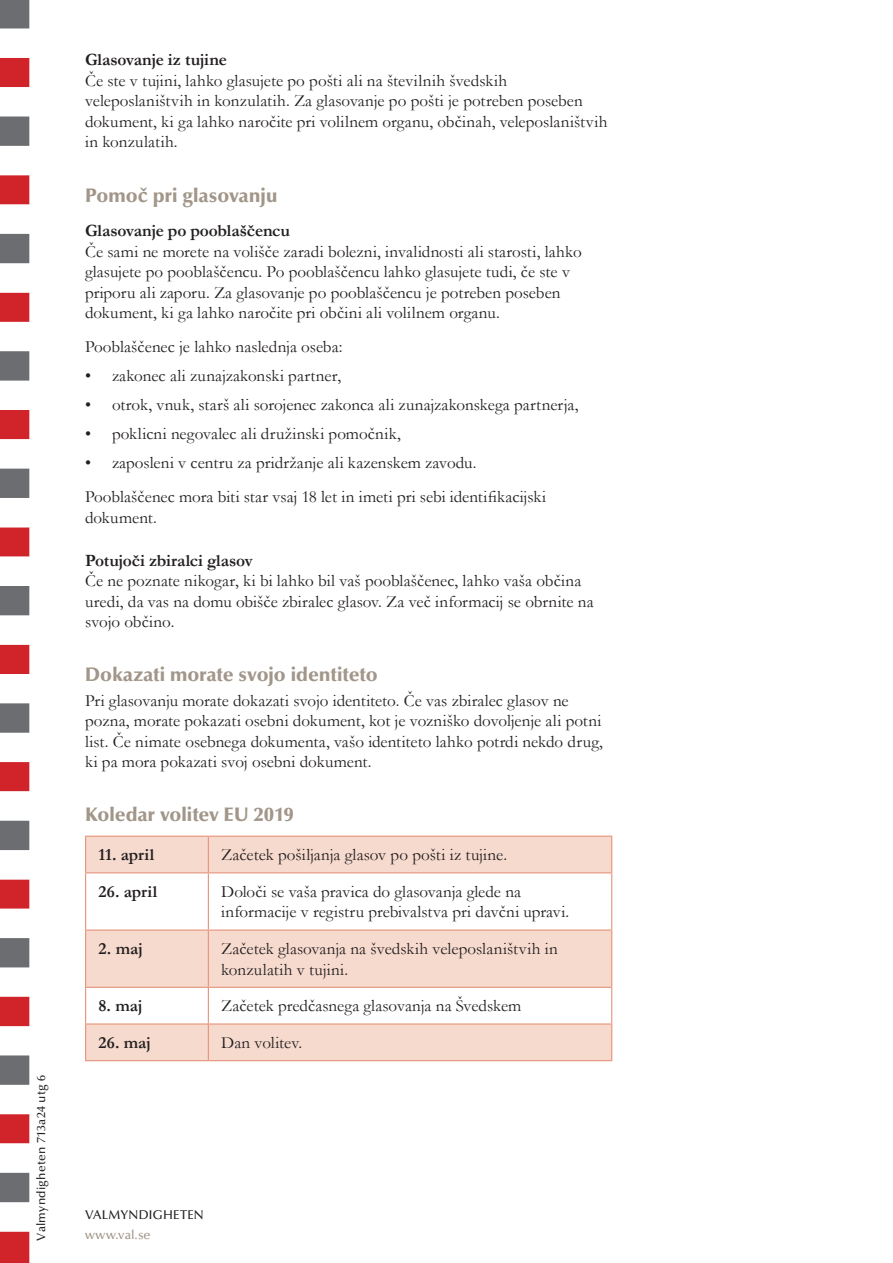
<style>
.page{position:relative;width:893px;height:1263px;background:#fff}
.page>*{position:absolute;margin:0;border:0;box-sizing:border-box;transform-origin:0 0}
.t1{font:900 19.5px "Optima";color:#a19689}
.t2{font:700 17.4px "Garamond";letter-spacing:-.01em;color:#231f20}
.t3{font:17.1px/20.5px "Garamond";color:#231f20}
.t4{font:700 17.1px "Garamond";letter-spacing:.005em;color:#231f20}
.t5{font:500 12.75px "Optima";letter-spacing:.015em;color:#231f20}
.t6{font:500 12.75px "Optima";color:#a19689}
.t7{font:500 12px "Optima";letter-spacing:.02em;color:#231f20}
.s1{font-family:"Sitka Text";font-weight:700;font-size:20.4px}
</style>
<div class="page">
<svg style="left:0;top:0;width:29px;height:1263px"></svg>
<div style="left:86px;top:837px;width:525px;height:223px;background:#f7dace"></div>
<svg style="left:86px;top:873px;width:525px;height:150px"></svg>
<hr style="left:208px;top:837px;width:1px;height:35px;background:#e59279">
<hr style="left:85px;top:872px;width:123px;height:1px;background:#e59279">
<hr style="left:208px;top:872px;width:404px;height:1px;background:#e59279">
<hr style="left:208px;top:873px;width:1px;height:56px;background:#e59279">
<hr style="left:85px;top:929px;width:123px;height:2px;background:#e59279">
<hr style="left:208px;top:929px;width:404px;height:2px;background:#e59279">
<hr style="left:208px;top:931px;width:1px;height:56px;background:#e59279">
<hr style="left:85px;top:987px;width:123px;height:1px;background:#e59279">
<hr style="left:208px;top:987px;width:404px;height:1px;background:#e59279">
<hr style="left:208px;top:988px;width:1px;height:35px;background:#e59279">
<hr style="left:85px;top:1023px;width:123px;height:1px;background:#e59279">
<hr style="left:208px;top:1023px;width:404px;height:1px;background:#e59279">
<hr style="left:208px;top:1024px;width:1px;height:36px;background:#e59279">
<hr style="left:85px;top:836px;width:123px;height:1px;background:#e59279">
<hr style="left:85px;top:837px;width:1px;height:35px;background:#e59279">
<hr style="left:208px;top:836px;width:404px;height:1px;background:#e59279">
<hr style="left:611px;top:837px;width:1px;height:35px;background:#e59279">
<hr style="left:85px;top:873px;width:1px;height:56px;background:#e59279">
<hr style="left:611px;top:873px;width:1px;height:56px;background:#e59279">
<hr style="left:85px;top:931px;width:1px;height:56px;background:#e59279">
<hr style="left:611px;top:931px;width:1px;height:56px;background:#e59279">
<hr style="left:85px;top:988px;width:1px;height:35px;background:#e59279">
<hr style="left:611px;top:988px;width:1px;height:35px;background:#e59279">
<hr style="left:85px;top:1024px;width:1px;height:36px;background:#e59279">
<hr style="left:611px;top:1024px;width:1px;height:36px;background:#e59279">
<hr style="left:85px;top:1060px;width:123px;height:1px;background:#e59279">
<hr style="left:208px;top:1060px;width:404px;height:1px;background:#e59279">
<p class="t7" style="left:34px;top:1241px;width:167px;rotate:-90deg">Valmyndigheten 713a24 utg 6</p>
<p class="t2" style="left:85px;top:48px;width:143px">Glasovanje iz tujine</p>
<p class="t3" style="left:85px;top:70px;width:524px">Če ste v tujini, lahko glasujete po pošti ali na številnih švedskih veleposlaništvih in konzulatih. Za glasovanje po pošti je potreben poseben dokument, ki ga lahko naročite pri volilnem organu, občinah, veleposlaništvih in konzulatih.</p>
<p class="t1" style="left:85px;top:184px;width:194px">Pomo<span class="s1">č</span> pri glasovanju</p>
<p class="t2" style="left:85px;top:219px;width:207px">Glasovanje po pooblaščencu</p>
<p class="t3" style="left:85px;top:240px;width:498px">Če sami ne morete na volišče zaradi bolezni, invalidnosti ali starosti, lahko glasujete po pooblaščencu. Po pooblaščencu lahko glasujete tudi, če ste v priporu ali zaporu. Za glasovanje po pooblaščencu je potreben poseben dokument, ki ga lahko naročite pri občini ali volilnem organu.</p>
<p class="t3" style="left:85px;top:336px;width:259px">Pooblaščenec je lahko naslednja oseba:</p>
<p class="t3" style="left:85px;top:365px;width:258px">• zakonec ali zunajzakonski partner,</p>
<p class="t3" style="left:85px;top:394px;width:495px">• otrok, vnuk, starš ali sorojenec zakonca ali zunajzakonskega partnerja,</p>
<p class="t3" style="left:85px;top:423px;width:317px">• poklicni negovalec ali družinski pomočnik,</p>
<p class="t3" style="left:85px;top:445px;width:462px;line-height:34px">• zaposleni v centru za pridržanje ali kazenskem zavodu.<br>Pooblaščenec mora biti star vsaj 18 let in imeti pri sebi identifikacijski</p>
<p class="t3" style="left:85px;top:507px;width:73px">dokument.</p>
<p class="t2" style="left:85px;top:548px;width:169px">Potujoči zbiralci glasov</p>
<p class="t3" style="left:85px;top:570px;width:510px">Če ne poznate nikogar, ki bi lahko bil vaš pooblaščenec, lahko vaša občina uredi, da vas na domu obišče zbiralec glasov. Za več informacij se obrnite na svojo občino.</p>
<p class="t1" style="left:85px;top:663px;width:294px">Dokazati morate svojo identiteto</p>
<p class="t3" style="left:85px;top:690px;width:519px">Pri glasovanju morate dokazati svojo identiteto. Če vas zbiralec glasov ne pozna, morate pokazati osebni dokument, kot je vozniško dovoljenje ali potni list. Če nimate osebnega dokumenta, vašo identiteto lahko potrdi nekdo drug, ki pa mora pokazati svoj osebni dokument.</p>
<p class="t1" style="left:85px;top:803px;width:210px">Koledar volitev EU 2019</p>
<p class="t4" style="left:98px;top:843px;width:58px">11. april</p>
<p class="t3" style="left:221px;top:844px;width:287px">Začetek pošiljanja glasov po pošti iz tujine.</p>
<p class="t4" style="left:98px;top:880px;width:60px">26. april</p>
<p class="t3" style="left:221px;top:881px;width:350px">Določi se vaša pravica do glasovanja glede na informacije v registru prebivalstva pri davčni upravi.</p>
<p class="t4" style="left:98px;top:937px;width:46px">2. maj</p>
<p class="t3" style="left:221px;top:938px;width:338px">Začetek glasovanja na švedskih veleposlaništvih in konzulatih v tujini.</p>
<p class="t4" style="left:98px;top:994px;width:45px">8. maj</p>
<p class="t3" style="left:221px;top:995px;width:302px">Začetek predčasnega glasovanja na Švedskem</p>
<p class="t4" style="left:98px;top:1031px;width:54px">26. maj</p>
<p class="t3" style="left:221px;top:1032px;width:82px">Dan volitev.</p>
<p class="t5" style="left:85px;top:1207px;width:120px">VALMYNDIGHETEN</p>
<p class="t6" style="left:85px;top:1227px;width:67px">www.val.se</p>
</div>
